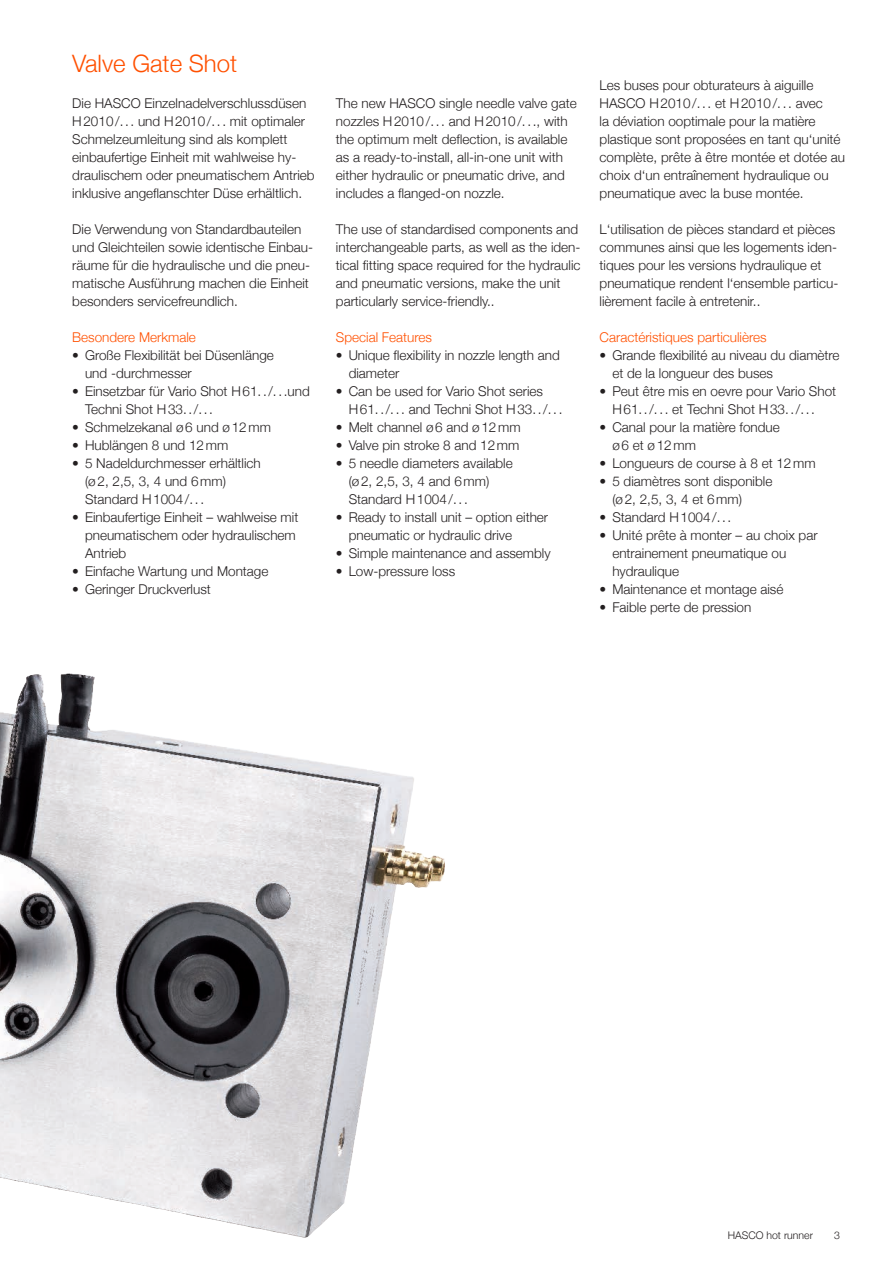
<style>
.page{position:relative;width:893px;height:1263px;background:#fff}
.page>*{position:absolute;margin:0;border:0;box-sizing:border-box;transform-origin:0 0}
.Headline_16_18_orang{font:300 24px "Helvetica Neue";color:#ff5000}
.Fließtext_9_12{font:300 13.5px/18px "Helvetica Neue";color:#231f20}
.Fließtext_9_12-2{font:300 13.5px "Helvetica Neue";color:#ff5000}
.t1{font:300 10.5px "Helvetica Neue";color:#231f20}
</style>
<div class="page">
<img style="left:0;top:673px;width:445px;height:565px">
<p class="Headline_16_18_orang" style="left:72px;top:44px;width:166px">Valve Gate Shot</p>
<p class="Fließtext_9_12" style="left:72px;top:93px;width:244px">Die HASCO Einzelnadelverschlussdüsen H2010/... und H2010/... mit optimaler Schmelzeumleitung sind als komplett einbaufertige Einheit mit wahlweise hy&shy;draulischem oder pneumatischem Antrieb inklusive angeflanschter Düse erhältlich.</p>
<p class="Fließtext_9_12" style="left:72px;top:219px;width:242px">Die Verwendung von Standardbauteilen und Gleichteilen sowie identische Einbau&shy;räume für die hydraulische und die pneu&shy;matische Ausführung machen die Einheit besonders servicefreundlich.</p>
<p class="Fließtext_9_12-2" style="left:72px;top:326px;width:125px">Besondere Merkmale</p>
<p class="Fließtext_9_12" style="left:85px;top:345px;width:190px;text-indent:-13px">• Große Flexibilität bei Düsenlänge und -durchmesser</p>
<p class="Fließtext_9_12" style="left:85px;top:381px;width:226px;text-indent:-13px">• Einsetzbar für Vario Shot H61../...und<br>Techni Shot H33../...</p>
<p class="Fließtext_9_12" style="left:72px;top:417px;width:200px">• Schmelzekanal ø6 und ø12mm</p>
<p class="Fließtext_9_12" style="left:72px;top:435px;width:157px">• Hublängen 8 und 12mm</p>
<p class="Fließtext_9_12" style="left:85px;top:453px;width:177px;text-indent:-13px">• 5 Nadeldurchmesser erhältlich (ø2, 2,5, 3, 4 und 6mm)<br>Standard H1004/...</p>
<p class="Fließtext_9_12" style="left:85px;top:507px;width:215px;text-indent:-13px">• Einbaufertige Einheit – wahlweise mit pneumatischem oder hydraulischem<br>Antrieb</p>
<p class="Fließtext_9_12" style="left:72px;top:561px;width:198px">• Einfache Wartung und Montage</p>
<p class="Fließtext_9_12" style="left:72px;top:579px;width:140px">• Geringer Druckverlust</p>
<p class="Fließtext_9_12" style="left:336px;top:93px;width:242px">The new HASCO single needle valve gate nozzles H2010/... and H2010/..., with the optimum melt deflection, is available as a ready-to-install, all-in-one unit with either hydraulic or pneumatic drive, and includes a flanged-on nozzle.</p>
<p class="Fließtext_9_12" style="left:336px;top:219px;width:246px">The use of standardised components and interchangeable parts, as well as the iden&shy;tical fitting space required for the hydraulic and pneumatic versions, make the unit particularly service-friendly..</p>
<p class="Fließtext_9_12-2" style="left:336px;top:326px;width:98px">Special Features</p>
<p class="Fließtext_9_12" style="left:349px;top:345px;width:213px;text-indent:-13px">• Unique flexibility in nozzle length and diameter</p>
<p class="Fließtext_9_12" style="left:349px;top:381px;width:215px;text-indent:-13px">• Can be used for Vario Shot series<br>H61../... and Techni Shot H33../...</p>
<p class="Fließtext_9_12" style="left:336px;top:417px;width:186px">• Melt channel ø6 and ø12mm</p>
<p class="Fließtext_9_12" style="left:336px;top:435px;width:185px">• Valve pin stroke 8 and 12mm</p>
<p class="Fließtext_9_12" style="left:349px;top:453px;width:166px;text-indent:-13px">• 5 needle diameters available (ø2, 2,5, 3, 4 and 6mm)<br>Standard H1004/...</p>
<p class="Fließtext_9_12" style="left:349px;top:507px;width:201px;text-indent:-13px">• Ready to install unit – option either pneumatic or hydraulic drive</p>
<p class="Fließtext_9_12" style="left:336px;top:543px;width:216px">• Simple maintenance and assembly</p>
<p class="Fließtext_9_12" style="left:336px;top:561px;width:121px">• Low-pressure loss</p>
<p class="Fließtext_9_12" style="left:600px;top:75px;width:247px">Les buses pour obturateurs à aiguille HASCO H2010/... et H2010/... avec<br>la déviation ooptimale pour la matière plastique sont proposées en tant qu‘unité complète, prête à être montée et dotée au choix d‘un entraînement hydraulique ou pneumatique avec la buse montée.</p>
<p class="Fließtext_9_12" style="left:600px;top:219px;width:240px">L‘utilisation de pièces standard et pièces communes ainsi que les logements iden&shy;tiques pour les versions hydraulique et pneumatique rendent l‘ensemble particu&shy;lièrement facile à entretenir..</p>
<p class="Fließtext_9_12-2" style="left:600px;top:326px;width:169px">Caractéristiques particulières</p>
<p class="Fließtext_9_12" style="left:612px;top:345px;width:229px;text-indent:-13px">• Grande flexibilité au niveau du diamètre et de la longueur des buses</p>
<p class="Fließtext_9_12" style="left:612px;top:381px;width:225px;text-indent:-13px">• Peut être mis en oevre pour Vario Shot<br>H61../... et Techni Shot H33../...</p>
<p class="Fließtext_9_12" style="left:612px;top:417px;width:169px;text-indent:-13px">• Canal pour la matière fondue ø6 et ø12mm</p>
<p class="Fließtext_9_12" style="left:600px;top:453px;width:218px">• Longueurs de course à 8 et 12mm</p>
<p class="Fließtext_9_12" style="left:612px;top:471px;width:162px;text-indent:-13px">• 5 diamètres sont disponible (ø2, 2,5, 3, 4 et 6mm)</p>
<p class="Fließtext_9_12" style="left:600px;top:507px;width:133px">• Standard H1004/...</p>
<p class="Fließtext_9_12" style="left:612px;top:525px;width:207px;text-indent:-13px">• Unité prête à monter – au choix par entrainement pneumatique ou hydraulique</p>
<p class="Fließtext_9_12" style="left:600px;top:579px;width:185px">• Maintenance et montage aisé</p>
<p class="Fließtext_9_12" style="left:600px;top:597px;width:153px">• Faible perte de pression</p>
<p class="t1" style="left:728px;top:1227px;width:87px">HASCO hot runner</p>
<p class="t1" style="left:834px;top:1227px;width:7px">3</p>
</div>
